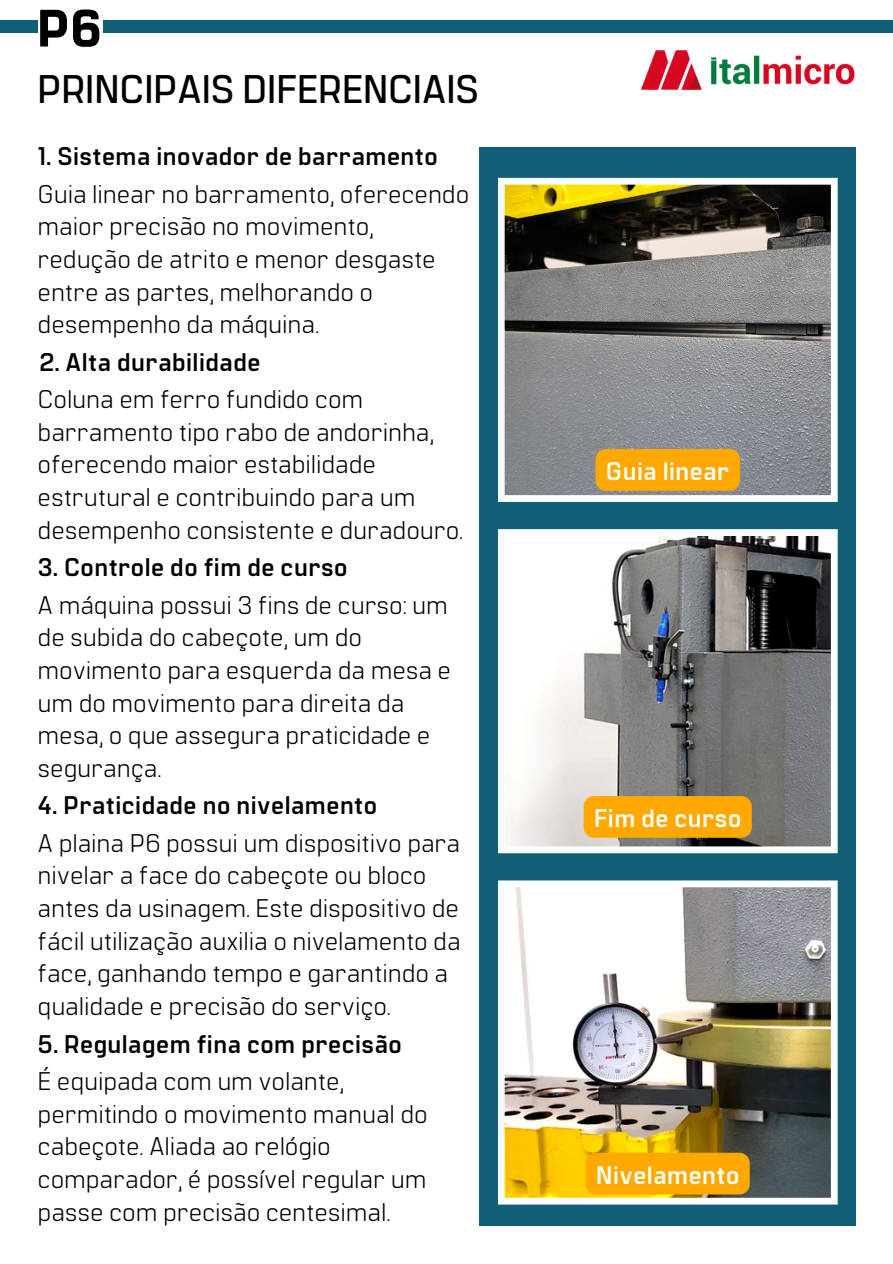
<style>
.page{position:relative;width:893px;height:1264px;background:#fff}
.page>*{position:absolute;margin:0;border:0;box-sizing:border-box;transform-origin:0 0}
.t1{font:800 52.5px "Manifold CF";color:#000}
.t2{font:600 39.9px "Manifold CF";color:#000}
.t3{font:25.5px/32.7px "Manifold CF";letter-spacing:.02em;color:#000}
.t4{font:700 25.5px "Manifold CF";letter-spacing:.02em;color:#000}
.t5{font:700 25.5px "Manifold CF";letter-spacing:.02em;color:#fff}
</style>
<div class="page">
<div style="left:103px;top:21px;width:789px;height:12px;background:#105f76"></div>
<div style="left:0;top:21px;width:38px;height:12px;background:#105f76"></div>
<div style="left:479px;top:148px;width:376px;height:1077px;background:#105f76"></div>
<img style="left:498px;top:880px;width:339px;height:324px">
<svg style="left:498px;top:178px;width:339px;height:324px;background:#84847e"></svg>
<img style="left:640px;top:51px;width:215px;height:40px">
<svg style="left:498px;top:529px;width:339px;height:324px;background:#a2a2a1"></svg>
<div style="left:583px;top:796px;width:168px;height:41px;background:#ffa800"></div>
<div style="left:595px;top:449px;width:145px;height:42px;background:#ffa800"></div>
<div style="left:585px;top:1152px;width:164px;height:42px;background:#ffa800"></div>
<p class="t1" style="left:37px;top:-6px;width:66px">P6</p>
<p class="t2" style="left:38px;top:63px;width:443px">PRINCIPAIS DIFERENCIAIS</p>
<p class="t4" style="left:38px;top:140px;width:401px">1. Sistema inovador de barramento</p>
<p class="t3" style="left:38px;top:176px;width:432px">Guia linear no barramento, oferecendo maior precisão no movimento, redução de atrito e menor desgaste entre as partes, melhorando o desempenho da máquina.</p>
<p class="t4" style="left:39px;top:345px;width:222px">2. Alta durabilidade</p>
<p class="t3" style="left:38px;top:381px;width:397px">Coluna em ferro fundido com barramento tipo rabo de andorinha,</p>
<p class="t3" style="left:38px;top:447px;width:378px">oferecendo maior estabilidade estrutural e contribuindo para um</p>
<p class="t3" style="left:38px;top:512px;width:426px">desempenho consistente e duradouro.</p>
<p class="t4" style="left:38px;top:550px;width:311px">3. Controle do fim de curso</p>
<p class="t3" style="left:38px;top:587px;width:414px">A máquina possui 3 fins de curso: um de subida do cabeçote, um do movimento para esquerda da mesa e um do movimento para direita da mesa, o que assegura praticidade e segurança.</p>
<p class="t4" style="left:38px;top:788px;width:340px">4. Praticidade no nivelamento</p>
<p class="t3" style="left:38px;top:825px;width:424px">A plaina P6 possui um dispositivo para nivelar a face do cabeçote ou bloco antes da usinagem. Este dispositivo de fácil utilização auxilia o nivelamento da face, ganhando tempo e garantindo a qualidade e precisão do serviço.</p>
<p class="t4" style="left:38px;top:1026px;width:365px">5. Regulagem fina com precisão</p>
<p class="t3" style="left:38px;top:1063px;width:391px">É equipada com um volante, permitindo o movimento manual do cabeçote. Aliada ao relógio comparador, é possível regular um passe com precisão centesimal.</p>
<p class="t5" style="left:606px;top:454px;width:125px">Guia linear</p>
<p class="t5" style="left:594px;top:801px;width:149px">Fim de curso</p>
<p class="t5" style="left:596px;top:1158px;width:145px">Nivelamento</p>
</div>
